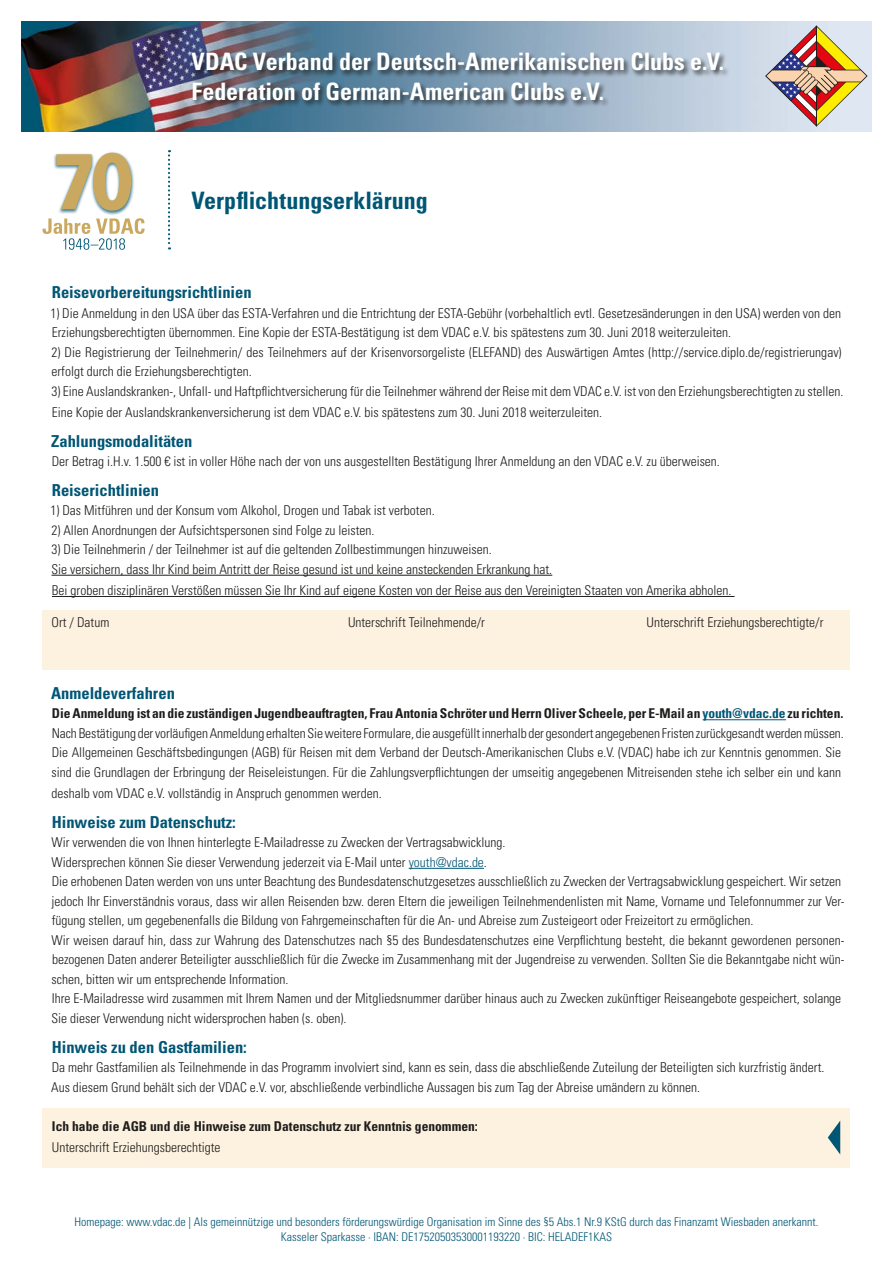
<style>
.page{position:relative;width:893px;height:1263px;background:#fff}
.page>*{position:absolute;margin:0;border:0;box-sizing:border-box;transform-origin:0 0}
.t1{font:700 condensed 24px/30px "Univers";color:#fff}
.t2{font:700 condensed 24px "Univers";color:#005675}
.t3{font:700 condensed 16.5px "Univers";color:#005675}
.t4{font:300 condensed 13.5px/19.5px "Univers";color:#1d1d1b}
.t5{font:700 condensed 13.5px "Univers";color:#1d1d1b}
.t6{font:300 condensed 12px/15px "Univers";color:#005675;text-align:center}
.s1{font-weight:700}
.s2{font-weight:700;color:#005675}
.s3{color:#005675}
</style>
<div class="page">
<div style="left:43px;top:610px;width:807px;height:60px;background:#fdf1df"></div>
<div style="left:43px;top:1108px;width:807px;height:59px;background:#fdf1df"></div>
<hr style="left:52px;top:575px;width:500px;height:1px;background:#1d1d1b">
<hr style="left:52px;top:596px;width:682px;height:1px;background:#1d1d1b">
<hr style="left:703px;top:719px;width:83px;height:1px;background:#005675">
<hr style="left:409px;top:868px;width:75px;height:1px;background:#005675">
<svg style="left:828px;top:1121px;width:12px;height:33px"></svg>
<img style="left:21px;top:21px;width:851px;height:111px">
<svg style="left:765px;top:26px;width:102px;height:101px;background:#cdb4a3"></svg>
<div style="left:190px;top:51px;width:540px;height:57px;background:#1d1d1b;opacity:.75"></div>
<svg style="left:168px;top:150px;width:2px;height:99px"></svg>
<div style="left:53px;top:151px;width:81px;height:64px;background:#005675;opacity:.75"></div>
<svg style="left:56px;top:153px;width:75px;height:58px"></svg>
<svg style="left:43px;top:218px;width:102px;height:31px"></svg>
<h1 class="t1" style="left:191px;top:46px;width:534px">VDAC Verband der Deutsch-Amerikanischen Clubs e.V.<br>Federation of German-American Clubs e.V.</h1>
<h1 class="t2" style="left:191px;top:186px;width:238px">Verpflichtungserklärung</h1>
<p class="t3" style="left:52px;top:282px;width:201px">Reisevorbereitungsrichtlinien</p>
<p class="t4" style="left:50px;top:303px;width:792px">1) Die Anmeldung in den USA über das ESTA-Verfahren und die Entrichtung der ESTA-Gebühr (vorbehaltlich evtl. Gesetzesänderungen in den USA) werden von den<br>Erziehungsberechtigten übernommen. Eine Kopie der ESTA-Bestätigung ist dem VDAC e.V. bis spätestens zum 30. Juni 2018 weiterzuleiten.</p>
<p class="t4" style="left:51px;top:342px;width:792px">2) Die Registrierung der Teilnehmerin/ des Teilnehmers auf der Krisenvorsorgeliste (ELEFAND) des Auswärtigen Amtes (http://service.diplo.de/registrierungav) erfolgt durch die Erziehungsberechtigten.</p>
<p class="t4" style="left:52px;top:380px;width:793px;line-height:21.3px">3) Eine Auslandskranken-, Unfall- und Haftpflichtversicherung für die Teilnehmer während der Reise mit dem VDAC e.V. ist von den Erziehungsberechtigten zu stellen.<br>Eine Kopie der Auslandskrankenversicherung ist dem VDAC e.V. bis spätestens zum 30. Juni 2018 weiterzuleiten.</p>
<p class="t3" style="left:51px;top:431px;width:143px">Zahlungsmodalitäten</p>
<p class="t4" style="left:52px;top:452px;width:670px">Der Betrag i.H.v. 1.500 € ist in voller Höhe nach der von uns ausgestellten Bestätigung Ihrer Anmeldung an den VDAC e.V. zu überweisen.</p>
<p class="t3" style="left:52px;top:480px;width:109px">Reiserichtlinien</p>
<p class="t4" style="left:50px;top:501px;width:386px">1) Das Mitführen und der Konsum vom Alkohol, Drogen und Tabak ist verboten.</p>
<p class="t4" style="left:51px;top:520px;width:325px">2) Allen Anordnungen der Aufsichtspersonen sind Folge zu leisten.</p>
<p class="t4" style="left:52px;top:540px;width:502px">3) Die Teilnehmerin / der Teilnehmer ist auf die geltenden Zollbestimmungen hinzuweisen.<br>Sie versichern, dass Ihr Kind beim Antritt der Reise gesund ist und keine ansteckenden Erkrankung hat.</p>
<p class="t4" style="left:52px;top:581px;width:681px">Bei groben disziplinären Verstößen müssen Sie Ihr Kind auf eigene Kosten von der Reise aus den Vereinigten Staaten von Amerika abholen.</p>
<p class="t4" style="left:52px;top:612px;width:59px">Ort / Datum</p>
<p class="t4" style="left:348px;top:612px;width:138px">Unterschrift Teilnehmende/r</p>
<p class="t4" style="left:647px;top:612px;width:178px">Unterschrift Erziehungsberechtigte/r</p>
<p class="t3" style="left:51px;top:683px;width:125px">Anmeldeverfahren</p>
<p class="t4" style="left:52px;top:704px;width:794px"><span class="s1">Die Anmeldung ist an die zuständigen Jugendbeauftragten, Frau Antonia Schröter und Herrn Oliver Scheele, per E-Mail an</span> <span class="s2">youth@vdac.de</span> <span class="s1">zu richten.<br></span>Nach Bestätigung der vorläufigen Anmeldung erhalten Sie weitere Formulare, die ausgefüllt innerhalb der gesondert angegebenen Fristen zurückgesandt werden müssen.<br>Die Allgemeinen Geschäftsbedingungen (AGB) für Reisen mit dem Verband der Deutsch-Amerikanischen Clubs e.V. (VDAC) habe ich zur Kenntnis genommen. Sie sind die Grundlagen der Erbringung der Reiseleistungen. Für die Zahlungsverpflichtungen der umseitig angegebenen Mitreisenden stehe ich selber ein und kann</p>
<p class="t4" style="left:52px;top:784px;width:331px">deshalb vom VDAC e.V. vollständig in Anspruch genommen werden.</p>
<p class="t3" style="left:52px;top:812px;width:186px">Hinweise zum Datenschutz:</p>
<p class="t4" style="left:52px;top:833px;width:794px">Wir verwenden die von Ihnen hinterlegte E-Mailadresse zu Zwecken der Vertragsabwicklung.<br>Widersprechen können Sie dieser Verwendung jederzeit via E-Mail unter <span class="s3">youth@vdac.de</span>.<br>Die erhobenen Daten werden von uns unter Beachtung des Bundesdatenschutzgesetzes ausschließlich zu Zwecken der Vertragsabwicklung gespeichert. Wir setzen jedoch Ihr Einverständnis voraus, dass wir allen Reisenden bzw. deren Eltern die jeweiligen Teilnehmendenlisten mit Name, Vorname und Telefonnummer zur Ver&shy;fügung stellen, um gegebenenfalls die Bildung von Fahrgemeinschaften für die An- und Abreise zum Zusteigeort oder Freizeitort zu ermöglichen.<br>Wir weisen darauf hin, dass zur Wahrung des Datenschutzes nach §5 des Bundesdatenschutzes eine Verpflichtung besteht, die bekannt gewordenen personen&shy;bezogenen Daten anderer Beteiligter ausschließlich für die Zwecke im Zusammenhang mit der Jugendreise zu verwenden. Sollten Sie die Bekanntgabe nicht wün&shy;schen, bitten wir um entsprechende Information.<br>Ihre E-Mailadresse wird zusammen mit Ihrem Namen und der Mitgliedsnummer darüber hinaus auch zu Zwecken zukünftiger Reiseangebote gespeichert, solange Sie dieser Verwendung nicht widersprochen haben (s. oben).</p>
<p class="t3" style="left:52px;top:1037px;width:197px">Hinweis zu den Gastfamilien:</p>
<p class="t4" style="left:51px;top:1058px;width:775px">Da mehr Gastfamilien als Teilnehmende in das Programm involviert sind, kann es sein, dass die abschließende Zuteilung der Beteiligten sich kurzfristig ändert.<br>Aus diesem Grund behält sich der VDAC e.V. vor, abschließende verbindliche Aussagen bis zum Tag der Abreise umändern zu können.</p>
<p class="t5" style="left:52px;top:1118px;width:427px">Ich habe die AGB und die Hinweise zum Datenschutz zur Kenntnis genommen:</p>
<p class="t4" style="left:52px;top:1137px;width:170px">Unterschrift Erziehungsberechtigte</p>
<p class="t6" style="left:74px;top:1214px;width:746px">Homepage: www.vdac.de | Als gemeinnützige und besonders förderungswürdige Organisation im Sinne des §5 Abs.1 Nr.9 KStG durch das Finanzamt Wiesbaden anerkannt.<br>Kasseler Sparkasse · IBAN: DE17520503530001193220 · BIC: HELADEF1KAS</p>
</div>
